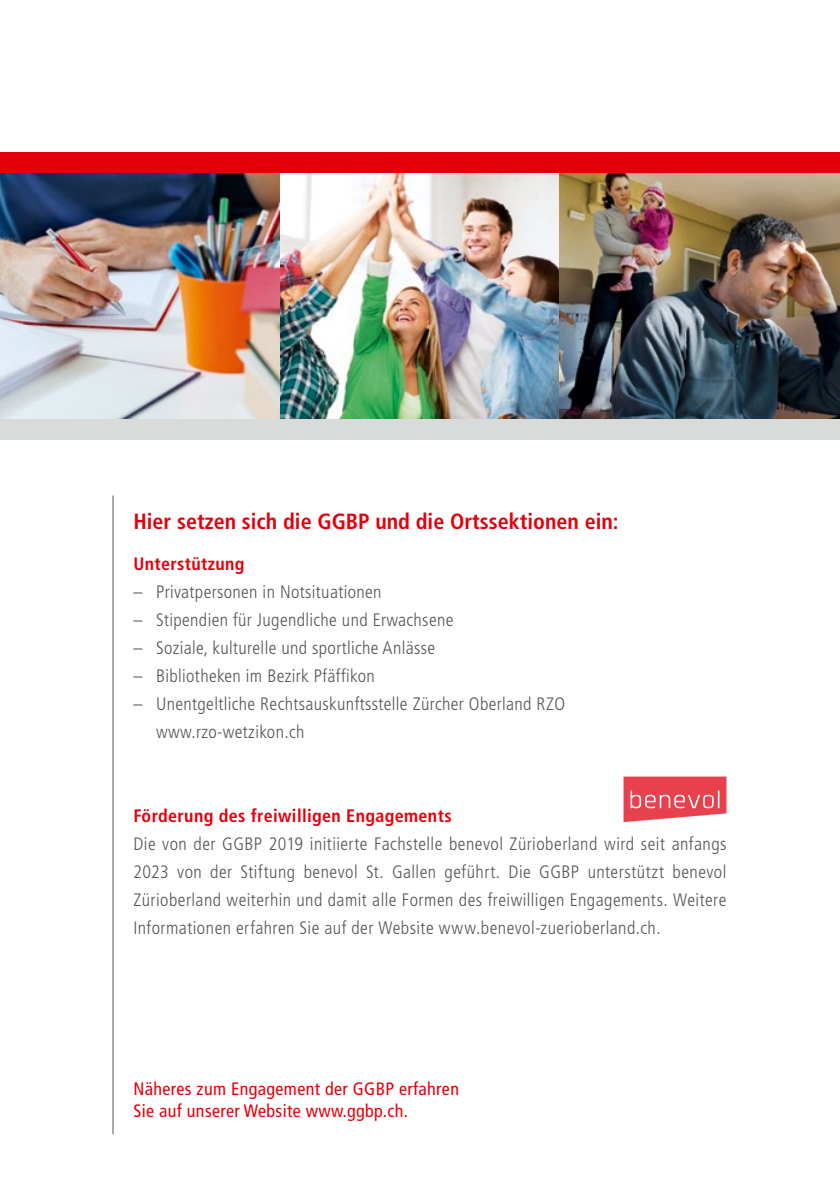
<style>
.page{position:relative;width:840px;height:1191px;background:#fff}
.page>*{position:absolute;margin:0;border:0;box-sizing:border-box;transform-origin:0 0}
.t1{font:700 condensed 22px "Frutiger LT Std";color:#e3000b}
.t2{font:300 condensed 18px/28px "Frutiger LT Std";letter-spacing:.02em;color:#565655}
.t3{font:condensed 18px/22px "Frutiger LT Std";letter-spacing:.02em;color:#e3000b}
.t4{font:700 condensed 18px "Frutiger LT Std";letter-spacing:.02em;color:#e3000b}
</style>
<div class="page">
<div style="left:0;top:152px;width:839px;height:21px;background:#e3000b"></div>
<div style="left:0;top:418px;width:839px;height:22px;background:#d9dada"></div>
<svg style="left:623px;top:776px;width:103px;height:46px;background:#ec646f"></svg>
<img style="left:0;top:173px;width:839px;height:245px">
<hr style="left:112px;top:495px;width:1px;height:639px;background:#565655">
<p class="t1" style="left:133px;top:508px;width:486px">Hier setzen sich die GGBP und die Ortssektionen ein:</p>
<p class="t4" style="left:133px;top:553px;width:113px">Unterstützung</p>
<p class="t2" style="left:133px;top:578px;width:249px">– Privatpersonen in Notsituationen</p>
<p class="t2" style="left:133px;top:606px;width:321px">– Stipendien für Jugendliche und Erwachsene</p>
<p class="t2" style="left:133px;top:634px;width:303px">– Soziale, kulturelle und sportliche Anlässe</p>
<p class="t2" style="left:133px;top:662px;width:243px">– Bibliotheken im Bezirk Pfäffikon</p>
<p class="t2" style="left:156px;top:690px;width:410px;text-indent:-23px">– Unentgeltliche Rechtsauskunftsstelle Zürcher Oberland RZO www.rzo-wetzikon.ch</p>
<p class="t4" style="left:133px;top:805px;width:319px">Förderung des freiwilligen Engagements</p>
<p class="t2" style="left:133px;top:830px;width:594px;text-align:justify">Die von der GGBP 2019 initiierte Fachstelle benevol Zürioberland wird seit anfangs 2023 von der Stiftung benevol St. Gallen geführt. Die GGBP unterstützt benevol Zürioberland weiterhin und damit alle Formen des freiwilligen Engagements. Weitere Informationen erfahren Sie auf der Website www.benevol-zuerioberland.ch.</p>
<p class="t3" style="left:133px;top:1078px;width:327px">Näheres zum Engagement der GGBP erfahren<br>Sie auf unserer Website www.ggbp.ch.</p>
</div>
